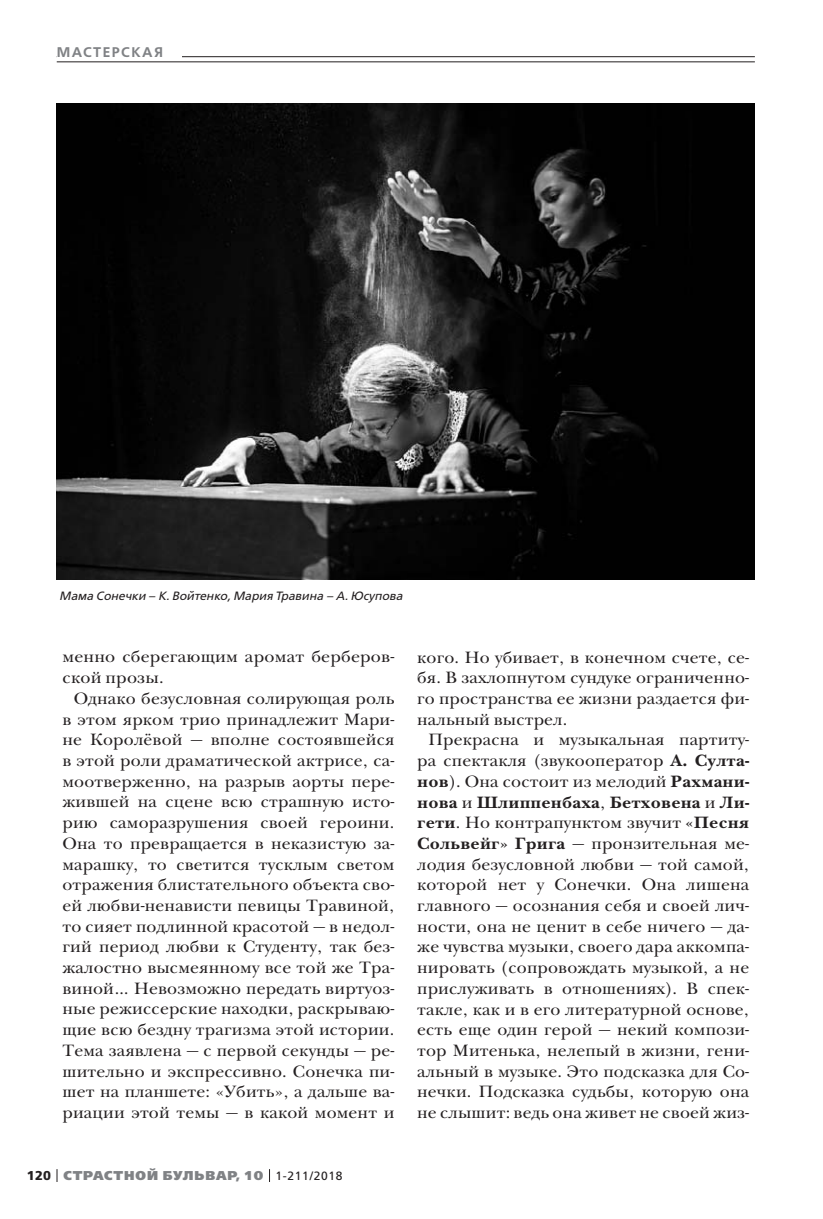
<style>
.page{position:relative;width:823px;height:1219px;background:#fff}
.page>*{position:absolute;margin:0;border:0;box-sizing:border-box;transform-origin:0 0}
.t1{font:17px/20.8px "New Baskerville ITC";letter-spacing:.01em;color:#231f20;text-align:justify}
.t2{font:17px/20.8px "New Baskerville ITC";letter-spacing:.01em;color:#231f20;scale:1.04 1}
.t3{font:600 14px "Free Set";letter-spacing:.11em;color:#808285}
.t4{font:800 12.8px "Free Set";letter-spacing:.07em;color:#808285}
.t5{font:italic 12px "Free Set";color:#231f20}
.s1{font-weight:700;color:#231f20}
.s2{font-weight:400;font-size:12px;color:#231f20}
.s3{font-weight:700}
</style>
<div class="page">
<svg style="left:57px;top:1169px;width:1px;height:13px"></svg>
<svg style="left:269px;top:1169px;width:1px;height:13px"></svg>
<hr style="left:57px;top:56px;width:697px;height:1px;background:#231f20">
<div style="left:57px;top:41px;width:124px;height:21px;background:#fff"></div>
<hr style="left:57px;top:62px;width:697px;height:1px;background:#231f20">
<img style="left:57px;top:103px;width:697px;height:476px">
<p class="t3" style="left:57px;top:45px;width:108px">МАСТЕРСКАЯ</p>
<p class="t5" style="left:59px;top:590px;width:344px">Мама Сонечки – К. Войтенко, Мария Травина – А. Юсупова</p>
<p class="t2" style="left:62px;top:648px;width:320px">менно сберегающим аромат берберов&shy;ской прозы.</p>
<p class="t1" style="left:62px;top:689px;width:333px;text-indent:11px">Однако безусловная солирующая роль в этом ярком трио принадлежит Мари&shy;не Королёвой — вполне состоявшейся в этой роли драматической актрисе, са&shy;моотверженно, на разрыв аорты пере&shy;жившей на сцене всю страшную исто&shy;рию саморазрушения своей героини.<br>Она то превращается в неказистую за&shy;марашку, то светится тусклым светом отражения блистательного объекта сво&shy;ей любви-ненависти певицы Травиной, то сияет подлинной красотой — в недол&shy;гий период любви к Студенту, так без&shy;жалостно высмеянному все той же Тра&shy;виной… Невозможно передать виртуоз&shy;ные режиссерские находки, раскрываю&shy;щие всю бездну трагизма этой истории.<br>Тема заявлена — с первой секунды — ре&shy;шительно и экспрессивно. Сонечка пи&shy;шет на планшете: «Убить», а дальше ва&shy;риации этой темы — в какой момент и</p>
<p class="t4" style="left:27px;top:1169px;width:317px"><span class="s1">120</span> СТРАСТНОЙ БУЛЬВАР, 10 <span class="s2">1-211/2018</span></p>
<p class="t1" style="left:417px;top:648px;width:333px">кого. Но убивает, в конечном счете, се&shy;бя. В захлопнутом сундуке ограниченно&shy;го пространства ее жизни раздается фи&shy;нальный выстрел.</p>
<p class="t1" style="left:417px;top:731px;width:333px;text-indent:11px">Прекрасна и музыкальная партиту&shy;ра спектакля (звукооператор <span class="s3">А. Султа&shy;нов</span>). Она состоит из мелодий <span class="s3">Рахмани&shy;нова</span> и <span class="s3">Шлиппенбаха</span>, <span class="s3">Бетховена</span> и <span class="s3">Ли&shy;гети</span>. Но контрапунктом звучит <span class="s3">«Песня Сольвейг» Грига</span> — пронзительная ме&shy;лодия безусловной любви — той самой, которой нет у Сонечки. Она лишена главного — осознания себя и своей лич&shy;ности, она не ценит в себе ничего — да&shy;же чувства музыки, своего дара аккомпа&shy;нировать (сопровождать музыкой, а не прислуживать в отношениях). В спек&shy;такле, как и в его литературной основе, есть еще один герой — некий компози&shy;тор Митенька, нелепый в жизни, гени&shy;альный в музыке. Это подсказка для Со&shy;нечки. Подсказка судьбы, которую она не слышит: ведь она живет не своей жиз-</p>
</div>
